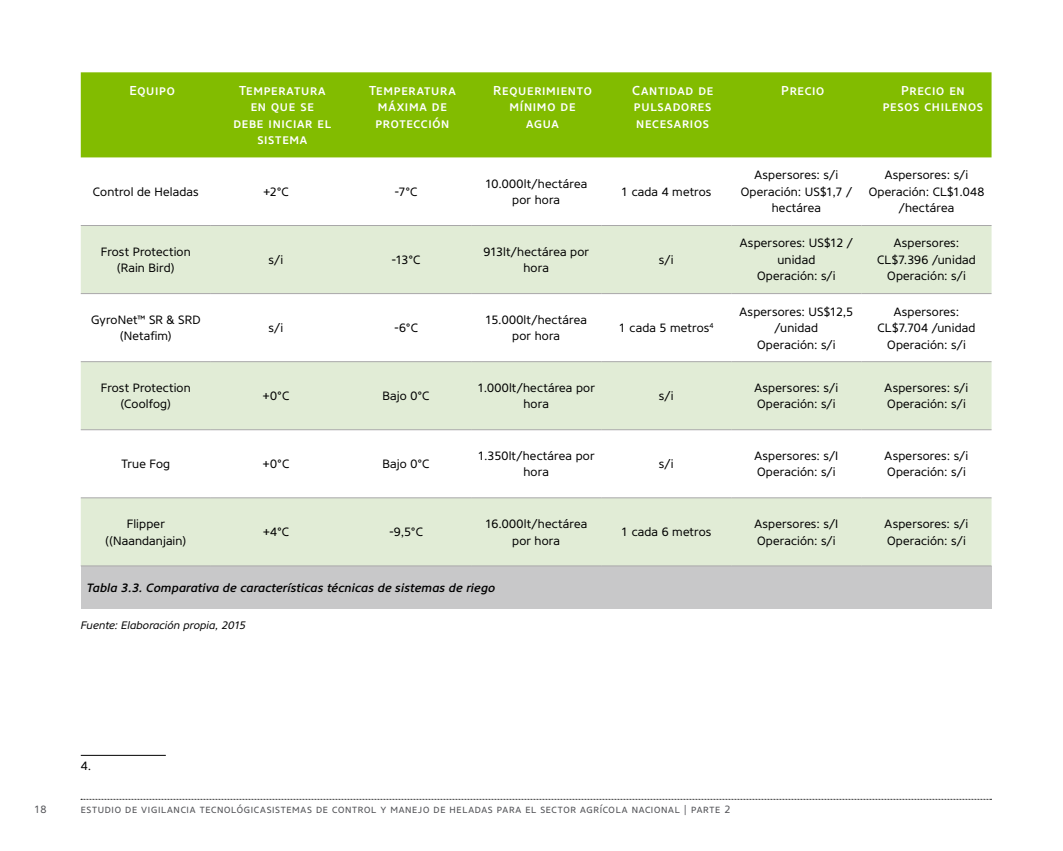
<style>
.page{position:relative;width:1063px;height:851px;background:#fff}
.page>*{position:absolute;margin:0;border:0;box-sizing:border-box;transform-origin:0 0}
.t1{font:500 12.9px/16.5px "Core Sans NRSC55";letter-spacing:.055em;color:#fff;text-align:center}
.t2{font:12px/16.5px "Core Sans NR45";letter-spacing:.015em;color:#000;text-align:center}
.t3{font:italic 500 12px "Core Sans NR55";letter-spacing:.01em;color:#000}
.t4{font:italic 10.8px "Core Sans NR45";letter-spacing:.015em;color:#000}
.t5{font:10.5px "Core Sans NRSC45";letter-spacing:.065em;color:#55565a}
</style>
<div class="page">
<svg style="left:81px;top:798px;width:910px;height:1px"></svg>
<div style="left:81px;top:72px;width:911px;height:85px;background:#82bc00"></div>
<svg style="left:81px;top:226px;width:911px;height:339px;fill:#e1ecd6"></svg>
<div style="left:81px;top:566px;width:911px;height:42px;background:#c8c8c9"></div>
<hr style="left:81px;top:497px;width:130px;height:1px;background:#a9a8a9">
<hr style="left:211px;top:497px;width:130px;height:1px;background:#a9a8a9">
<hr style="left:341px;top:497px;width:130px;height:1px;background:#a9a8a9">
<hr style="left:471px;top:497px;width:130px;height:1px;background:#a9a8a9">
<hr style="left:601px;top:497px;width:130px;height:1px;background:#a9a8a9">
<hr style="left:731px;top:497px;width:130px;height:1px;background:#a9a8a9">
<hr style="left:861px;top:497px;width:131px;height:1px;background:#a9a8a9">
<hr style="left:81px;top:565px;width:130px;height:1px;background:#a9a8a9">
<hr style="left:211px;top:565px;width:130px;height:1px;background:#a9a8a9">
<hr style="left:341px;top:565px;width:130px;height:1px;background:#a9a8a9">
<hr style="left:471px;top:565px;width:130px;height:1px;background:#a9a8a9">
<hr style="left:601px;top:565px;width:130px;height:1px;background:#a9a8a9">
<hr style="left:731px;top:565px;width:130px;height:1px;background:#a9a8a9">
<hr style="left:861px;top:565px;width:131px;height:1px;background:#a9a8a9">
<hr style="left:81px;top:361px;width:130px;height:1px;background:#a9a8a9">
<hr style="left:211px;top:361px;width:130px;height:1px;background:#a9a8a9">
<hr style="left:341px;top:361px;width:130px;height:1px;background:#a9a8a9">
<hr style="left:471px;top:361px;width:130px;height:1px;background:#a9a8a9">
<hr style="left:601px;top:361px;width:130px;height:1px;background:#a9a8a9">
<hr style="left:731px;top:361px;width:130px;height:1px;background:#a9a8a9">
<hr style="left:861px;top:361px;width:131px;height:1px;background:#a9a8a9">
<hr style="left:81px;top:429px;width:130px;height:1px;background:#a9a8a9">
<hr style="left:211px;top:429px;width:130px;height:1px;background:#a9a8a9">
<hr style="left:341px;top:429px;width:130px;height:1px;background:#a9a8a9">
<hr style="left:471px;top:429px;width:130px;height:1px;background:#a9a8a9">
<hr style="left:601px;top:429px;width:130px;height:1px;background:#a9a8a9">
<hr style="left:731px;top:429px;width:130px;height:1px;background:#a9a8a9">
<hr style="left:861px;top:429px;width:131px;height:1px;background:#a9a8a9">
<hr style="left:81px;top:225px;width:130px;height:1px;background:#a9a8a9">
<hr style="left:211px;top:225px;width:130px;height:1px;background:#a9a8a9">
<hr style="left:341px;top:225px;width:130px;height:1px;background:#a9a8a9">
<hr style="left:471px;top:225px;width:130px;height:1px;background:#a9a8a9">
<hr style="left:601px;top:225px;width:130px;height:1px;background:#a9a8a9">
<hr style="left:731px;top:225px;width:130px;height:1px;background:#a9a8a9">
<hr style="left:861px;top:225px;width:131px;height:1px;background:#a9a8a9">
<hr style="left:81px;top:293px;width:130px;height:1px;background:#a9a8a9">
<hr style="left:211px;top:293px;width:130px;height:1px;background:#a9a8a9">
<hr style="left:341px;top:293px;width:130px;height:1px;background:#a9a8a9">
<hr style="left:471px;top:293px;width:130px;height:1px;background:#a9a8a9">
<hr style="left:601px;top:293px;width:130px;height:1px;background:#a9a8a9">
<hr style="left:731px;top:293px;width:130px;height:1px;background:#a9a8a9">
<hr style="left:861px;top:293px;width:131px;height:1px;background:#a9a8a9">
<hr style="left:81px;top:755px;width:85px;height:1px;background:#000">
<p class="t1" style="left:129px;top:82px;width:47px">Equipo</p>
<p class="t1" style="left:233px;top:82px;width:99px">Temperatura en que se<br>debe iniciar el sistema</p>
<p class="t1" style="left:369px;top:82px;width:88px">Temperatura máxima de protección</p>
<p class="t1" style="left:493px;top:82px;width:100px">Requerimiento mínimo de agua</p>
<p class="t1" style="left:632px;top:82px;width:83px;text-align:left">Cantidad de pulsadores necesarios</p>
<p class="t1" style="left:781px;top:82px;width:45px">Precio</p>
<p class="t1" style="left:883px;top:82px;width:102px">Precio en pesos chilenos</p>
<p class="t2" style="left:93px;top:183px;width:107px">Control de Heladas</p>
<p class="t2" style="left:263px;top:183px;width:27px">+2°C</p>
<p class="t2" style="left:395px;top:183px;width:24px">-7°C</p>
<p class="t2" style="left:485px;top:175px;width:104px">10.000lt/hectárea por hora</p>
<p class="t2" style="left:621px;top:183px;width:92px">1 cada 4 metros</p>
<p class="t2" style="left:101px;top:243px;width:91px">Frost Protection (Rain Bird)</p>
<p class="t2" style="left:269px;top:251px;width:16px">s/i</p>
<p class="t2" style="left:392px;top:251px;width:31px">-13°C</p>
<p class="t2" style="left:483px;top:243px;width:107px">913lt/hectárea por hora</p>
<p class="t2" style="left:659px;top:251px;width:16px">s/i</p>
<p class="t2" style="left:91px;top:311px;width:111px">GyroNet™ SR &amp; SRD (Netafim)</p>
<p class="t2" style="left:269px;top:319px;width:16px">s/i</p>
<p class="t2" style="left:394px;top:319px;width:26px">-6°C</p>
<p class="t2" style="left:485px;top:311px;width:103px">15.000lt/hectárea por hora</p>
<p class="t2" style="left:619px;top:319px;width:96px">1 cada 5 metros<sup>4</sup></p>
<p class="t2" style="left:741px;top:167px;width:113px">Aspersores: s/i<br>Operación: US$1,7 / hectárea</p>
<p class="t2" style="left:869px;top:167px;width:117px">Aspersores: s/i<br>Operación: CL$1.048 /hectárea</p>
<p class="t2" style="left:740px;top:235px;width:115px">Aspersores: US$12 / unidad<br>Operación: s/i</p>
<p class="t2" style="left:877px;top:235px;width:100px">Aspersores:<br>CL$7.396 /unidad<br>Operación: s/i</p>
<p class="t2" style="left:740px;top:303px;width:115px">Aspersores: US$12,5 /unidad<br>Operación: s/i</p>
<p class="t2" style="left:878px;top:303px;width:99px">Aspersores:<br>CL$7.704 /unidad<br>Operación: s/i</p>
<p class="t2" style="left:101px;top:379px;width:91px">Frost Protection (Coolfog)</p>
<p class="t2" style="left:263px;top:387px;width:28px">+0°C</p>
<p class="t2" style="left:383px;top:387px;width:49px">Bajo 0°C</p>
<p class="t2" style="left:477px;top:379px;width:119px">1.000lt/hectárea por hora</p>
<p class="t2" style="left:659px;top:387px;width:16px">s/i</p>
<p class="t2" style="left:755px;top:379px;width:85px;text-align:left">Aspersores: s/i<br>Operación: s/i</p>
<p class="t2" style="left:885px;top:379px;width:85px;text-align:left">Aspersores: s/i<br>Operación: s/i</p>
<p class="t2" style="left:122px;top:455px;width:50px">True Fog</p>
<p class="t2" style="left:263px;top:455px;width:28px">+0°C</p>
<p class="t2" style="left:382px;top:455px;width:49px">Bajo 0°C</p>
<p class="t2" style="left:478px;top:447px;width:118px">1.350lt/hectárea por hora</p>
<p class="t2" style="left:659px;top:456px;width:16px">s/i</p>
<p class="t2" style="left:754px;top:447px;width:85px;text-align:left">Aspersores: s/I<br>Operación: s/i</p>
<p class="t2" style="left:885px;top:447px;width:85px;text-align:left">Aspersores: s/i<br>Operación: s/i</p>
<p class="t2" style="left:105px;top:515px;width:83px">Flipper ((Naandanjain)</p>
<p class="t2" style="left:263px;top:524px;width:28px">+4°C</p>
<p class="t2" style="left:389px;top:524px;width:36px">-9,5°C</p>
<p class="t2" style="left:485px;top:515px;width:104px">16.000lt/hectárea por hora</p>
<p class="t2" style="left:621px;top:524px;width:92px">1 cada 6 metros</p>
<p class="t2" style="left:754px;top:515px;width:85px;text-align:left">Aspersores: s/I<br>Operación: s/i</p>
<p class="t2" style="left:885px;top:515px;width:85px;text-align:left">Aspersores: s/i<br>Operación: s/i</p>
<p class="t3" style="left:87px;top:579px;width:410px">Tabla 3.3. Comparativa de características técnicas de sistemas de riego</p>
<p class="t4" style="left:81px;top:618px;width:170px">Fuente: Elaboración propia, 2015<sup>4</sup></p>
<p class="t2" style="left:81px;top:757px;width:12px">4.</p>
<p class="t5" style="left:34px;top:802px;width:14px">18</p>
<p class="t5" style="left:81px;top:802px;width:651px">ESTUDIO DE VIGILANCIA TECNOLÓGICASISTEMAS DE CONTROL Y MANEJO DE HELADAS PARA EL SECTOR AGRÍCOLA NACIONAL | PARTE 2</p>
</div>
